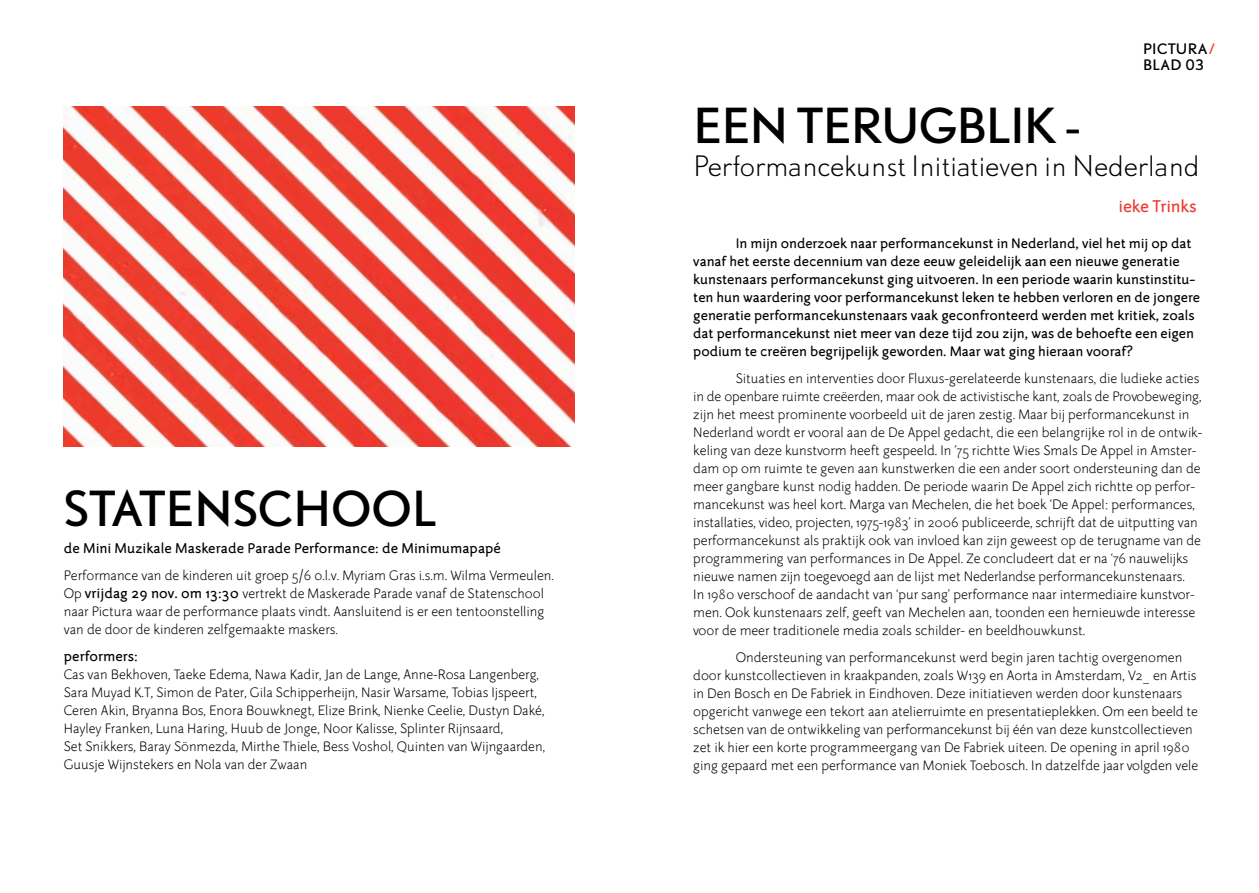
<style>
.page{position:relative;width:1259px;height:893px;background:#fff}
.page>*{position:absolute;margin:0;border:0;box-sizing:border-box;transform-origin:0 0}
.t1{font:45px "DTL Nobel T";color:#000}
.t2{font:26.25px "DTL Nobel T Light";letter-spacing:-.01em;color:#000}
.t3{font:700 18px "Serious Sans Pro";color:#ef392e}
.t4{font:15px/18px "Serious Sans Pro";color:#000}
.t5{font:700 15px "Serious Sans Pro";letter-spacing:.005em;color:#000}
.t6{font:700 14.7px/18px "Serious Sans Pro";color:#000}
.t7{font:13.5px/16.2px "DTL Nobel T";letter-spacing:.03em;color:#000}
.s1{font-weight:700}
.s2{color:#ef392e}
</style>
<div class="page">
<img style="left:64px;top:106px;width:510px;height:340px">
<h1 class="t1" style="left:64px;top:478px;width:374px">STATENSCHOOL</h1>
<p class="t5" style="left:64px;top:539px;width:439px">de Mini Muzikale Maskerade Parade Performance: de Minimumapapé</p>
<p class="t4" style="left:64px;top:566px;width:492px">Performance van de kinderen uit groep 5/6 o.l.v. Myriam Gras i.s.m. Wilma Vermeulen.<br>Op <span class="s1">vrijdag 29 nov. om 13:30</span> vertrekt de Maskerade Parade vanaf de Statenschool naar Pictura waar de performance plaats vindt. Aansluitend is er een tentoonstelling van de door de kinderen zelfgemaakte maskers.</p>
<p class="t5" style="left:64px;top:647px;width:76px">performers:</p>
<p class="t4" style="left:64px;top:665px;width:483px">Cas van Bekhoven, Taeke Edema, Nawa Kadir, Jan de Lange, Anne-Rosa Langenberg, Sara Muyad K.T, Simon de Pater, Gila Schipperheijn, Nasir Warsame, Tobias Ijspeert, Ceren Akin, Bryanna Bos, Enora Bouwknegt, Elize Brink, Nienke Ceelie, Dustyn Daké, Hayley Franken, Luna Haring, Huub de Jonge, Noor Kalisse, Splinter Rijnsaard,<br>Set Snikkers, Baray Sönmezda, Mirthe Thiele, Bess Voshol, Quinten van Wijngaarden, Guusje Wijnstekers en Nola van der Zwaan</p>
<p class="t7" style="left:1143px;top:40px;width:74px">PICTURA<span class="s2">/<br></span>BLAD 03</p>
<h1 class="t1" style="left:693px;top:95px;width:388px">EEN TERUGBLIK -</h1>
<h2 class="t2" style="left:693px;top:149px;width:508px">Performancekunst Initiatieven in Nederland</h2>
<p class="t3" style="left:1118px;top:195px;width:79px">ieke Trinks</p>
<p class="t6" style="left:693px;top:234px;width:508px;text-indent:43px">In mijn onderzoek naar performancekunst in Nederland, viel het mij op dat vanaf het eerste decennium van deze eeuw geleidelijk aan een nieuwe generatie kunstenaars performancekunst ging uitvoeren. In een periode waarin kunstinstitu&shy;ten hun waardering voor performancekunst leken te hebben verloren en de jongere generatie performancekunstenaars vaak geconfronteerd werden met kritiek, zoals dat performancekunst niet meer van deze tijd zou zijn, was de behoefte een eigen podium te creëren begrijpelijk geworden. Maar wat ging hieraan vooraf?</p>
<p class="t4" style="left:693px;top:368px;width:511px;text-indent:43px">Situaties en interventies door Fluxus-gerelateerde kunstenaars, die ludieke acties in de openbare ruimte creëerden, maar ook de activistische kant, zoals de Provobeweging, zijn het meest prominente voorbeeld uit de jaren zestig. Maar bij performancekunst in Nederland wordt er vooral aan de De Appel gedacht, die een belangrijke rol in de ontwik&shy;keling van deze kunstvorm heeft gespeeld. In ’75 richtte Wies Smals De Appel in Amster&shy;dam op om ruimte te geven aan kunstwerken die een ander soort ondersteuning dan de meer gangbare kunst nodig hadden. De periode waarin De Appel zich richtte op perfor&shy;mancekunst was heel kort. Marga van Mechelen, die het boek ‘De Appel: performances, installaties, video, projecten, 1975-1983’ in 2006 publiceerde, schrijft dat de uitputting van performancekunst als praktijk ook van invloed kan zijn geweest op de terugname van de programmering van performances in De Appel. Ze concludeert dat er na ‘76 nauwelijks nieuwe namen zijn toegevoegd aan de lijst met Nederlandse performancekunstenaars.<br>In 1980 verschoof de aandacht van ‘pur sang’ performance naar intermediaire kunstvor&shy;men. Ook kunstenaars zelf, geeft van Mechelen aan, toonden een hernieuwde interesse voor de meer traditionele media zoals schilder- en beeldhouwkunst.</p>
<p class="t4" style="left:693px;top:647px;width:506px;text-indent:43px">Ondersteuning van performancekunst werd begin jaren tachtig overgenomen door kunstcollectieven in kraakpanden, zoals W139 en Aorta in Amsterdam, V2_ en Artis in Den Bosch en De Fabriek in Eindhoven. Deze initiatieven werden door kunstenaars opgericht vanwege een tekort aan atelierruimte en presentatieplekken. Om een beeld te schetsen van de ontwikkeling van performancekunst bij één van deze kunstcollectieven zet ik hier een korte programmeergang van De Fabriek uiteen. De opening in april 1980 ging gepaard met een performance van Moniek Toebosch. In datzelfde jaar volgden vele</p>
</div>
